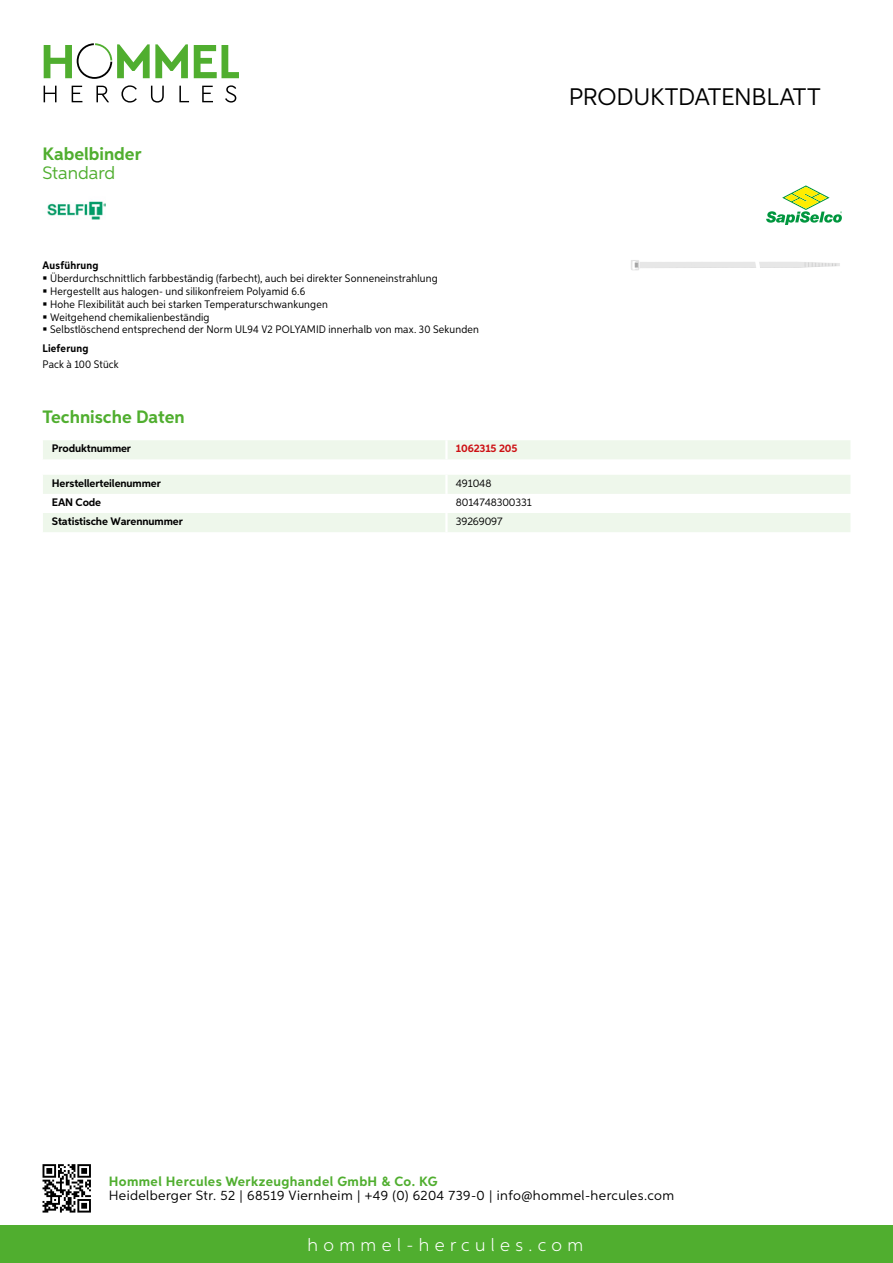
<style>
.page{position:relative;width:893px;height:1263px;background:#fff}
.page>*{position:absolute;margin:0;border:0;box-sizing:border-box;transform-origin:0 0}
.t1{font:24px "Aspira";letter-spacing:-.01em;color:#000}
.t2{font:700 18px "Aspira";color:#50ae2f}
.t3{font:300 18px "Aspira";letter-spacing:.3em;color:#fff}
.t4{font:18px "Aspira";color:#50ae2f}
.t5{font:13.5px "Aspira";letter-spacing:.03em;color:#000}
.t6{font:700 13.5px "Aspira";letter-spacing:.03em;color:#50ae2f}
.t7{font:10.95px/12.8px "Aspira Nar";letter-spacing:.015em;color:#000}
.t8{font:700 10.95px "Aspira";letter-spacing:-.01em;color:#000}
.t9{font:10.95px "Aspira";letter-spacing:-.01em;color:#000}
.t10{font:700 10.95px "Aspira Nar";letter-spacing:.02em;color:#000}
.t11{font:700 10.95px "Aspira";letter-spacing:-.01em;color:#cd1013}
</style>
<div class="page">
<div style="left:0;top:1226px;width:893px;height:37px;background:#50ae2f"></div>
<svg style="left:43px;top:1164px;width:48px;height:48px"></svg>
<svg style="left:194px;top:45px;width:45px;height:33px"></svg>
<svg style="left:44px;top:43px;width:144px;height:36px"></svg>
<svg style="left:44px;top:86px;width:13px;height:16px"></svg>
<svg style="left:72px;top:86px;width:10px;height:16px"></svg>
<svg style="left:96px;top:86px;width:13px;height:16px"></svg>
<svg style="left:121px;top:85px;width:16px;height:18px"></svg>
<svg style="left:151px;top:86px;width:13px;height:17px"></svg>
<svg style="left:179px;top:86px;width:10px;height:16px"></svg>
<svg style="left:202px;top:86px;width:11px;height:16px"></svg>
<svg style="left:225px;top:85px;width:11px;height:18px"></svg>
<div style="left:43px;top:440px;width:807px;height:19px;background:#eef7eb"></div>
<hr style="left:445px;top:440px;width:3px;height:19px;background:#fff">
<svg style="left:43px;top:475px;width:807px;height:57px"></svg>
<hr style="left:445px;top:513px;width:3px;height:19px;background:#fff">
<img style="left:47px;top:201px;width:59px;height:19px">
<img style="left:631px;top:260px;width:209px;height:10px">
<svg style="left:766px;top:185px;width:76px;height:40px"></svg>
<h2 class="t2" style="left:43px;top:142px;width:100px">Kabelbinder</h2>
<h2 class="t4" style="left:43px;top:162px;width:74px">Standard</h2>
<p class="t10" style="left:43px;top:259px;width:58px">Ausführung</p>
<p class="t7" style="left:50px;top:272px;width:430px">Überdurchschnittlich farbbeständig (farbecht), auch bei direkter Sonneneinstrahlung Hergestellt aus halogen- und silikonfreiem Polyamid 6.6<br>Hohe Flexibilität auch bei starken Temperaturschwankungen<br>Weitgehend chemikalienbeständig<br>Selbstlöschend entsprechend der Norm UL94 V2 POLYAMID innerhalb von max. 30 Sekunden</p>
<p class="t10" style="left:43px;top:342px;width:47px">Lieferung</p>
<p class="t7" style="left:43px;top:357px;width:78px">Pack à 100 Stück</p>
<h2 class="t2" style="left:43px;top:406px;width:144px">Technische Daten</h2>
<p class="t8" style="left:52px;top:442px;width:81px">Produktnummer</p>
<p class="t11" style="left:456px;top:442px;width:63px">1062315 205</p>
<p class="t8" style="left:52px;top:476px;width:111px">Herstellerteilenummer</p>
<p class="t9" style="left:456px;top:476px;width:37px">491048</p>
<p class="t8" style="left:52px;top:495px;width:51px">EAN Code</p>
<p class="t9" style="left:456px;top:495px;width:77px">8014748300331</p>
<p class="t8" style="left:52px;top:514px;width:132px">Statistische Warennummer</p>
<p class="t9" style="left:456px;top:514px;width:48px">39269097</p>
<h1 class="t1" style="left:569px;top:82px;width:253px">Produktdatenblatt</h1>
<p class="t6" style="left:109px;top:1172px;width:330px">Hommel Hercules Werkzeughandel GmbH &amp; Co. KG</p>
<p class="t5" style="left:109px;top:1187px;width:567px">Heidelberger Str. 52 | 68519 Viernheim | +49 (0) 6204 739-0 | info@hommel-hercules.com</p>
<h2 class="t3" style="left:307px;top:1234px;width:277px">hommel-hercules.com</h2>
</div>
